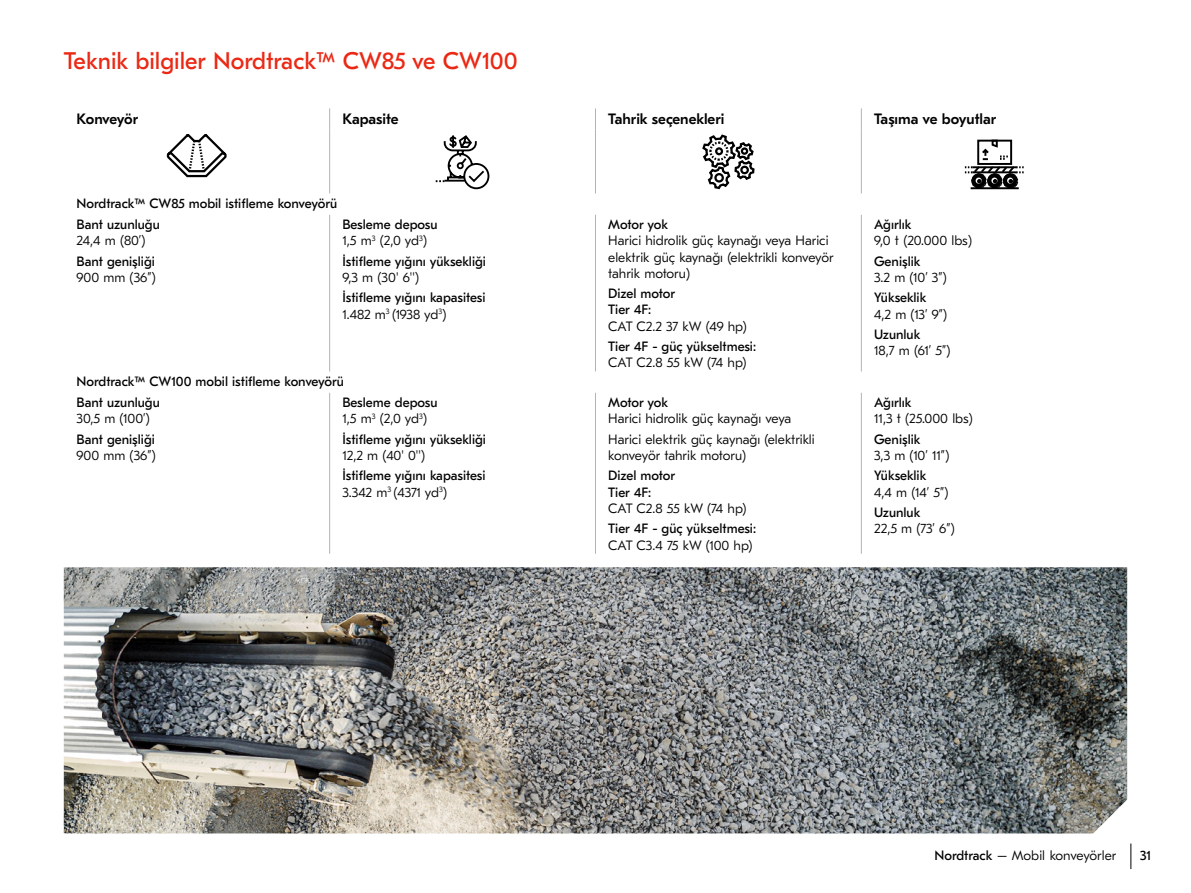
<style>
.page{position:relative;width:1191px;height:893px;background:#fff}
.page>*{position:absolute;margin:0;border:0;box-sizing:border-box;transform-origin:0 0}
.t1{font:24px "GT Eesti Pro Text";color:#eb2814}
.t2{font:500 15px "GT Eesti Pro Text";color:#000}
.t3{font:500 15px "GT Eesti Pro Text";letter-spacing:-.025em;color:#000}
.t4{font:13.5px/16.2px "GT Eesti Pro Text";color:#000}
.t5{font:300 13.5px/16.2px "GT Eesti Pro Text";color:#000}
.s1{font-weight:300}
.s2{font-weight:400}
</style>
<div class="page">
<img style="left:64px;top:567px;width:1063px;height:266px">
<svg style="left:1130px;top:843px;width:1px;height:26px"></svg>
<svg style="left:329px;top:108px;width:1px;height:22px"></svg>
<svg style="left:595px;top:108px;width:1px;height:22px"></svg>
<svg style="left:861px;top:108px;width:1px;height:22px"></svg>
<hr style="left:329px;top:130px;width:1px;height:63px;background:#b3b3b3">
<hr style="left:595px;top:130px;width:1px;height:63px;background:#b3b3b3">
<hr style="left:861px;top:130px;width:1px;height:63px;background:#b3b3b3">
<hr style="left:329px;top:215px;width:1px;height:156px;background:#b3b3b3">
<hr style="left:595px;top:215px;width:1px;height:156px;background:#b3b3b3">
<hr style="left:861px;top:215px;width:1px;height:156px;background:#b3b3b3">
<hr style="left:329px;top:393px;width:1px;height:161px;background:#b3b3b3">
<hr style="left:595px;top:393px;width:1px;height:161px;background:#b3b3b3">
<hr style="left:861px;top:393px;width:1px;height:161px;background:#b3b3b3">
<svg style="left:166px;top:134px;width:61px;height:44px"></svg>
<svg style="left:436px;top:135px;width:54px;height:55px"></svg>
<svg style="left:702px;top:134px;width:53px;height:56px"></svg>
<svg style="left:965px;top:139px;width:58px;height:51px"></svg>
<h1 class="t1" style="left:64px;top:47px;width:455px">Teknik bilgiler Nordtrack™ CW85 ve CW100</h1>
<p class="t3" style="left:77px;top:111px;width:63px">Konveyör</p>
<p class="t2" style="left:342px;top:111px;width:58px">Kapasite</p>
<p class="t2" style="left:608px;top:111px;width:118px">Tahrik seçenekleri</p>
<p class="t2" style="left:874px;top:111px;width:124px">Taşıma ve boyutlar</p>
<p class="t4" style="left:77px;top:193px;width:262px;line-height:21.3px">Nordtrack™ CW85 mobil istifleme konveyörü<br>Bant uzunluğu</p>
<p class="t5" style="left:77px;top:233px;width:70px">24,4 m (80’)</p>
<p class="t4" style="left:77px;top:253px;width:80px">Bant genişliği</p>
<p class="t5" style="left:77px;top:269px;width:80px">900 mm (36”)</p>
<p class="t4" style="left:342px;top:217px;width:97px">Besleme deposu<br><span class="s1">1,5 m</span><sup>3</sup> <span class="s1">(2,0 yd</span><sup>3</sup><span class="s1">)</span></p>
<p class="t4" style="left:342px;top:253px;width:145px">İstifleme yığını yüksekliği</p>
<p class="t5" style="left:342px;top:269px;width:78px">9,3 m (30' 6'')</p>
<p class="t4" style="left:342px;top:290px;width:145px">İstifleme yığını kapasitesi<br><span class="s1">1.482 m</span><sup>3</sup> <span class="s1">(1938 yd</span><sup>3</sup><span class="s1">)</span></p>
<p class="t4" style="left:77px;top:371px;width:269px;line-height:21.3px">Nordtrack™ CW100 mobil istifleme konveyörü<br>Bant uzunluğu</p>
<p class="t5" style="left:77px;top:411px;width:75px">30,5 m (100’)</p>
<p class="t4" style="left:77px;top:431px;width:80px">Bant genişliği</p>
<p class="t5" style="left:77px;top:447px;width:80px">900 mm (36”)</p>
<p class="t4" style="left:342px;top:395px;width:97px">Besleme deposu<br><span class="s1">1,5 m</span><sup>3</sup> <span class="s1">(2,0 yd</span><sup>3</sup><span class="s1">)</span></p>
<p class="t4" style="left:342px;top:431px;width:145px">İstifleme yığını yüksekliği</p>
<p class="t5" style="left:342px;top:447px;width:84px">12,2 m (40' 0'')</p>
<p class="t4" style="left:342px;top:468px;width:145px">İstifleme yığını kapasitesi<br><span class="s1">3.342 m</span><sup>3</sup> <span class="s1">(4371 yd</span><sup>3</sup><span class="s1">)</span></p>
<p class="t4" style="left:608px;top:217px;width:61px">Motor yok</p>
<p class="t5" style="left:608px;top:233px;width:227px">Harici hidrolik güç kaynağı veya Harici elektrik güç kaynağı (elektrikli konveyör tahrik motoru)</p>
<p class="t4" style="left:608px;top:286px;width:68px">Dizel motor<br>Tier 4F:</p>
<p class="t5" style="left:608px;top:318px;width:140px">CAT C2.2 37 kW (49 hp)</p>
<p class="t4" style="left:608px;top:339px;width:149px">Tier 4F - güç yükseltmesi:</p>
<p class="t5" style="left:608px;top:355px;width:139px">CAT C2.8 55 kW (74 hp)</p>
<p class="t4" style="left:608px;top:395px;width:61px">Motor yok</p>
<p class="t5" style="left:608px;top:409px;width:208px;line-height:20.4px">Harici hidrolik güç kaynağı veya<br>Harici elektrik güç kaynağı (elektrikli</p>
<p class="t5" style="left:608px;top:447px;width:139px">konveyör tahrik motoru)</p>
<p class="t4" style="left:608px;top:468px;width:68px">Dizel motor<br>Tier 4F:</p>
<p class="t5" style="left:608px;top:500px;width:139px">CAT C2.8 55 kW (74 hp)</p>
<p class="t4" style="left:608px;top:521px;width:149px">Tier 4F - güç yükseltmesi:</p>
<p class="t5" style="left:608px;top:537px;width:146px">CAT C3.4 75 kW (100 hp)</p>
<p class="t4" style="left:874px;top:217px;width:39px">Ağırlık</p>
<p class="t5" style="left:874px;top:233px;width:99px">9,0 t (20.000 lbs)</p>
<p class="t4" style="left:874px;top:253px;width:48px">Genişlik</p>
<p class="t5" style="left:874px;top:269px;width:74px">3.2 m (10’ 3”)</p>
<p class="t4" style="left:874px;top:290px;width:54px">Yükseklik</p>
<p class="t5" style="left:874px;top:306px;width:74px">4,2 m (13’ 9”)</p>
<p class="t4" style="left:874px;top:327px;width:48px">Uzunluk</p>
<p class="t5" style="left:874px;top:343px;width:78px">18,7 m (61’ 5”)</p>
<p class="t4" style="left:874px;top:395px;width:39px">Ağırlık</p>
<p class="t5" style="left:874px;top:411px;width:100px">11,3 t (25.000 lbs)</p>
<p class="t4" style="left:874px;top:431px;width:48px">Genişlik</p>
<p class="t5" style="left:874px;top:447px;width:76px">3,3 m (10’ 11”)</p>
<p class="t4" style="left:874px;top:468px;width:54px">Yükseklik</p>
<p class="t5" style="left:874px;top:484px;width:76px">4,4 m (14’ 5”)</p>
<p class="t4" style="left:874px;top:505px;width:48px">Uzunluk</p>
<p class="t5" style="left:874px;top:521px;width:82px">22,5 m (73’ 6”)</p>
<p class="t5" style="left:934px;top:847px;width:183px"><span class="s2">Nordtrack</span> – Mobil konveyörler</p>
<p class="t4" style="left:1140px;top:847px;width:12px">31</p>
</div>
